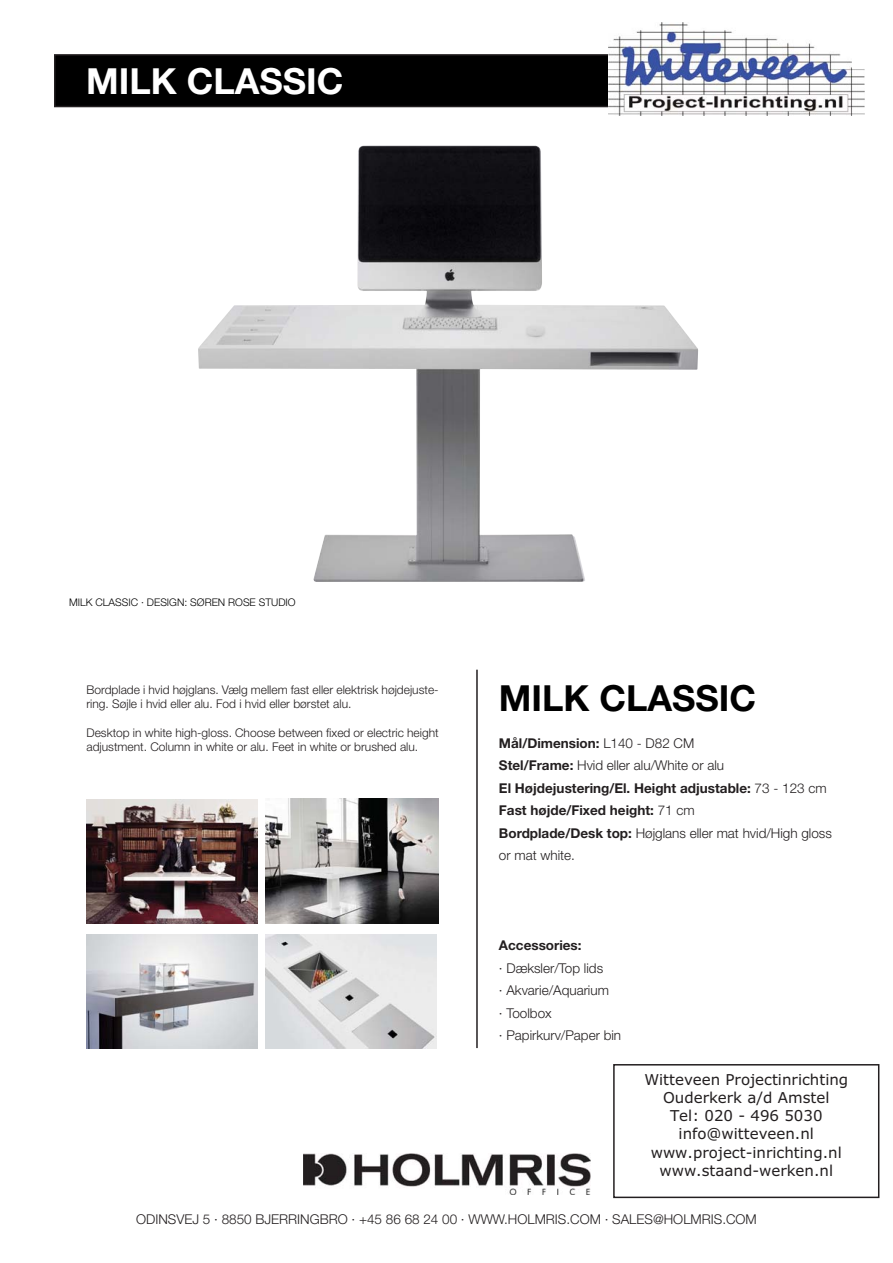
<style>
.page{position:relative;width:893px;height:1263px;background:#fff}
.page>*{position:absolute;margin:0;border:0;box-sizing:border-box;transform-origin:0 0}
.t1{font:700 36px "Helvetica Neue LT Pro";color:#000}
.t2{font:700 36px "Helvetica Neue LT Pro";color:#fff}
.t3{font:15px/18.1px "Verdana";color:#231f20;text-align:center}
.t4{font:700 13.5px/22.5px "Helvetica Neue LT Pro";color:#231f20}
.t5{font:300 13.5px/22.5px "Helvetica Neue LT Pro";color:#231f20}
.t6{font:300 12px/14.4px "Helvetica Neue LT Pro";color:#231f20}
.t7{font:300 10.5px "Helvetica Neue LT Pro";color:#000}
.s1{font-weight:300}
</style>
<div class="page">
<img style="left:87px;top:935px;width:170px;height:113px">
<img style="left:304px;top:1154px;width:286px;height:41px">
<hr style="left:476px;top:670px;width:2px;height:378px;background:#231f20">
<div style="left:55px;top:55px;width:783px;height:52px;background:#000"></div>
<div style="left:54px;top:54px;width:785px;height:53px;border:2px solid #231f20"></div>
<img style="left:198px;top:146px;width:500px;height:436px">
<img style="left:87px;top:800px;width:170px;height:124px">
<img style="left:266px;top:799px;width:173px;height:125px">
<img style="left:266px;top:935px;width:170px;height:113px">
<img style="left:609px;top:23px;width:255px;height:93px">
<div style="left:613px;top:1064px;width:266px;height:134px;border:2px solid #231f20"></div>
<h1 class="t2" style="left:86px;top:68px;width:259px">MILK CLASSIC</h1>
<p class="t7" style="left:69px;top:599px;width:228px">MILK CLASSIC · DESIGN: SØREN ROSE STUDIO</p>
<p class="t6" style="left:86px;top:683px;width:354px">Bordplade i hvid højglans. Vælg mellem fast eller elektrisk højdejuste&shy;ring. Søjle i hvid eller alu. Fod i hvid eller børstet alu.</p>
<p class="t6" style="left:86px;top:726px;width:354px">Desktop in white high-gloss. Choose between fixed or electric height adjustment. Column in white or alu. Feet in white or brushed alu.</p>
<h1 class="t1" style="left:499px;top:685px;width:259px">MILK CLASSIC</h1>
<p class="t4" style="left:499px;top:733px;width:335px">Mål/Dimension: <span class="s1">L140 - D82 CM<br></span>Stel/Frame: <span class="s1">Hvid eller alu/White or alu<br></span>El Højdejustering/El. Height adjustable: <span class="s1">73 - 123 cm </span>Fast højde/Fixed height: <span class="s1">71 cm<br></span>Bordplade/Desk top: <span class="s1">Højglans eller mat hvid/High gloss or mat white.</span></p>
<p class="t4" style="left:499px;top:936px;width:84px">Accessories:</p>
<p class="t5" style="left:499px;top:958px;width:124px">· Dæksler/Top lids<br>· Akvarie/Aquarium<br>· Toolbox<br>· Papirkurv/Paper bin</p>
<p class="t3" style="left:644px;top:1072px;width:205px">Witteveen Projectinrichting<br>Ouderkerk a/d Amstel<br>Tel: 020 - 496 5030 info@witteveen.nl www.project-inrichting.nl www.staand-werken.nl</p>
<p class="t5" style="left:136px;top:1209px;width:622px">ODINSVEJ 5 · 8850 BJERRINGBRO · +45 86 68 24 00 · WWW.HOLMRIS.COM · SALES@HOLMRIS.COM</p>
</div>
